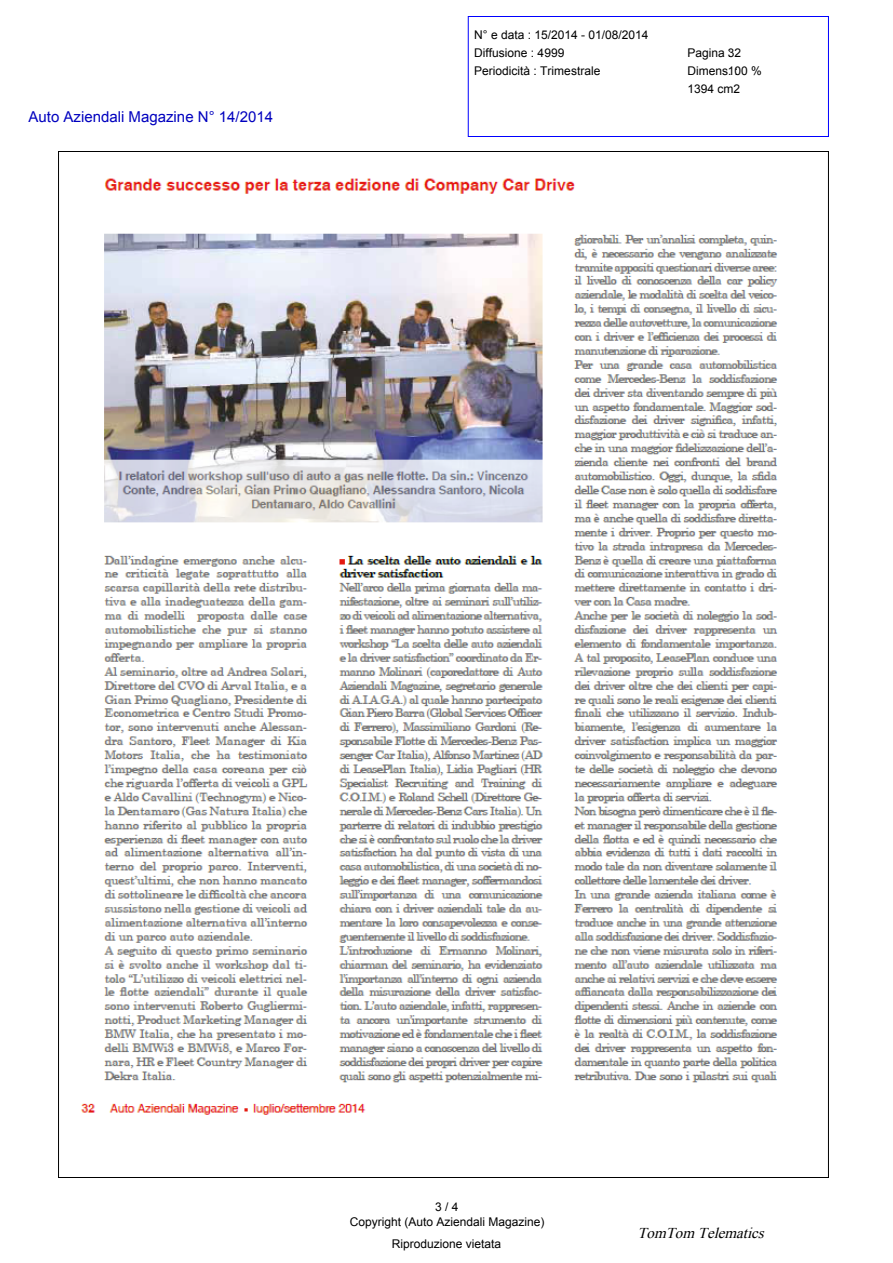
<style>
.page{position:relative;width:893px;height:1263px;background:#fff}
.page>*{position:absolute;margin:0;border:0;box-sizing:border-box;transform-origin:0 0}
.t1{font:15px "Arial";color:#0000bf}
.t2{font:italic 15px "Times New Roman";color:#000}
.t3{font:12px/18px "Arial";color:#000}
</style>
<div class="page">
<div style="left:468px;top:16px;width:360px;height:121px;border:1px solid #00f"></div>
<img style="left:81px;top:178px;width:697px;height:937px">
<p class="t1" style="left:28px;top:106px;width:246px">Auto Aziendali Magazine N° 14/2014</p>
<p class="t3" style="left:474px;top:26px;width:176px">N° e data : 15/2014 - 01/08/2014<br>Diffusione : 4999</p>
<p class="t3" style="left:687px;top:44px;width:55px">Pagina : 32</p>
<p class="t3" style="left:687px;top:62px;width:76px;text-indent:40px">100 %<br>1394 cm2</p>
<p class="t3" style="left:474px;top:62px;width:128px">Periodicità : Trimestrale</p>
<p class="t3" style="left:687px;top:62px;width:52px">Dimens. :</p>
<p class="t3" style="left:350px;top:1199px;width:196px;line-height:15px;text-align:center">3 / 4<br>Copyright (Auto Aziendali Magazine)</p>
<p class="t3" style="left:392px;top:1235px;width:111px">Riproduzione vietata</p>
<p class="t2" style="left:637px;top:1222px;width:133px">TomTom Telematics</p>
</div>
